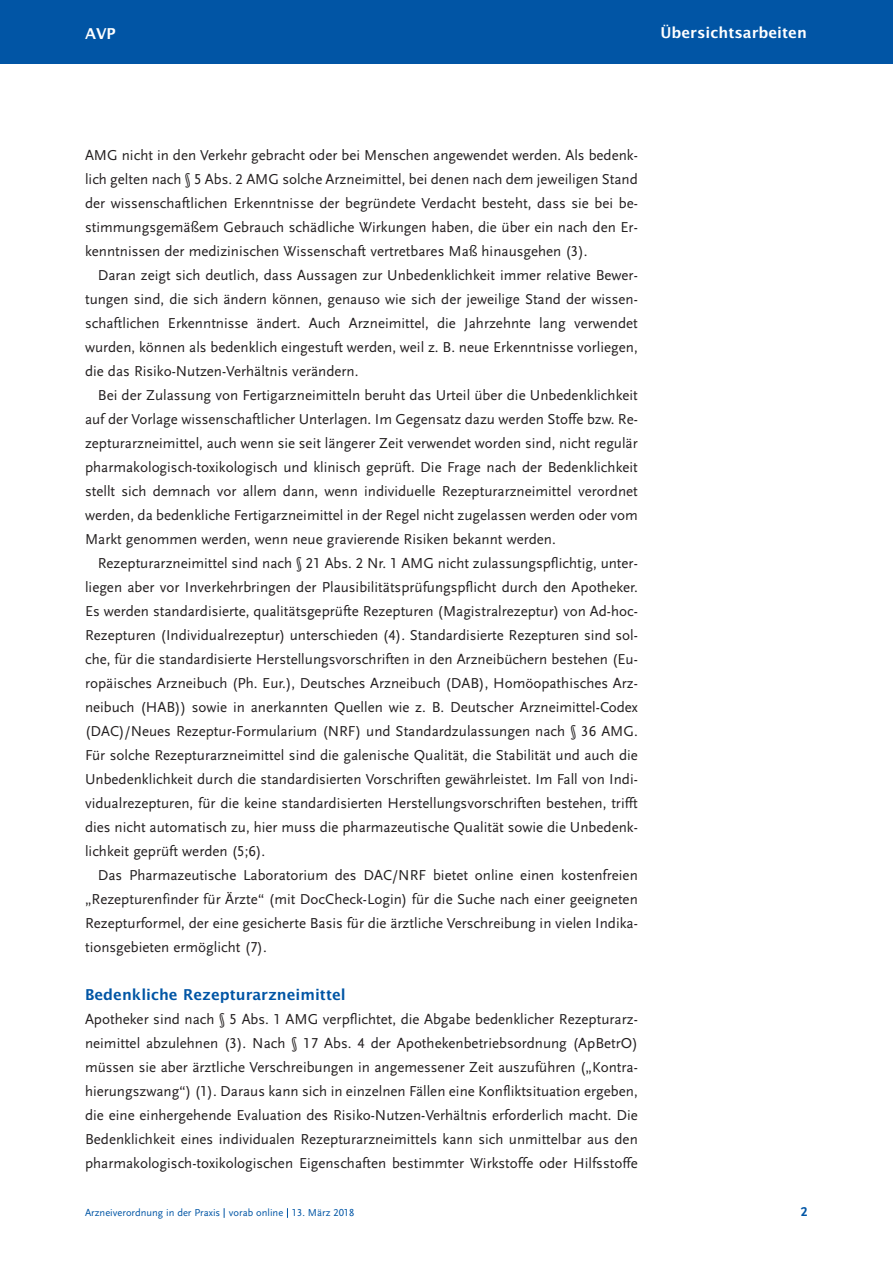
<style>
.page{position:relative;width:893px;height:1263px;background:#fff}
.page>*{position:absolute;margin:0;border:0;box-sizing:border-box;transform-origin:0 0}
.t1{font:15px/24px "Scala Sans LF";color:#231f20;text-align:justify}
.t2{font:600 15px "Lucida Sans";color:#0155a5}
.t3{font:600 15px "Lucida Sans";color:#fff}
.t4{font:700 13.5px "Scala Sans LF";color:#0155a5}
.t5{font:10.5px "Scala Sans LF";color:#0155a5}
</style>
<div class="page">
<div style="left:0;top:0;width:892px;height:64px;background:#0155a5"></div>
<p class="t3" style="left:85px;top:25px;width:32px">AVP</p>
<p class="t3" style="left:660px;top:24px;width:148px">Übersichtsarbeiten</p>
<p class="t1" style="left:85px;top:143px;width:554px">AMG nicht in den Verkehr gebracht oder bei Menschen angewendet werden. Als bedenk&shy;lich gelten nach § 5 Abs. 2 AMG solche Arzneimittel, bei denen nach dem jeweiligen Stand der wissenschaftlichen Erkenntnisse der begründete Verdacht besteht, dass sie bei be&shy;stimmungsgemäßem Gebrauch schädliche Wirkungen haben, die über ein nach den Er&shy;kenntnissen der medizinischen Wissenschaft vertretbares Maß hinausgehen (3).</p>
<p class="t1" style="left:85px;top:263px;width:554px;text-indent:13px">Daran zeigt sich deutlich, dass Aussagen zur Unbedenklichkeit immer relative Bewer&shy;tungen sind, die sich ändern können, genauso wie sich der jeweilige Stand der wissen&shy;schaftlichen Erkenntnisse ändert. Auch Arzneimittel, die Jahrzehnte lang verwendet wurden, können als bedenklich eingestuft werden, weil z. B. neue Erkenntnisse vorliegen, die das Risiko-Nutzen-Verhältnis verändern.</p>
<p class="t1" style="left:85px;top:383px;width:554px;text-indent:13px">Bei der Zulassung von Fertigarzneimitteln beruht das Urteil über die Unbedenklichkeit auf der Vorlage wissenschaftlicher Unterlagen. Im Gegensatz dazu werden Stoffe bzw. Re&shy;zepturarzneimittel, auch wenn sie seit längerer Zeit verwendet worden sind, nicht regulär pharmakologisch-toxikologisch und klinisch geprüft. Die Frage nach der Bedenklichkeit stellt sich demnach vor allem dann, wenn individuelle Rezepturarzneimittel verordnet werden, da bedenkliche Fertigarzneimittel in der Regel nicht zugelassen werden oder vom Markt genommen werden, wenn neue gravierende Risiken bekannt werden.</p>
<p class="t1" style="left:85px;top:551px;width:554px;text-indent:13px">Rezepturarzneimittel sind nach § 21 Abs. 2 Nr. 1 AMG nicht zulassungspflichtig, unter&shy;liegen aber vor Inverkehrbringen der Plausibilitätsprüfungspflicht durch den Apotheker.<br>Es werden standardisierte, qualitätsgeprüfte Rezepturen (Magistralrezeptur) von Ad-hoc-Rezepturen (Individualrezeptur) unterschieden (4). Standardisierte Rezepturen sind sol&shy;che, für die standardisierte Herstellungsvorschriften in den Arzneibüchern bestehen (Eu&shy;ropäisches Arzneibuch (Ph. Eur.), Deutsches Arzneibuch (DAB), Homöopathisches Arz&shy;neibuch (HAB)) sowie in anerkannten Quellen wie z. B. Deutscher Arzneimittel-Codex (DAC)/Neues Rezeptur-Formularium (NRF) und Standardzulassungen nach § 36 AMG.<br>Für solche Rezepturarzneimittel sind die galenische Qualität, die Stabilität und auch die Unbedenklichkeit durch die standardisierten Vorschriften gewährleistet. Im Fall von Indi&shy;vidualrezepturen, für die keine standardisierten Herstellungsvorschriften bestehen, trifft dies nicht automatisch zu, hier muss die pharmazeutische Qualität sowie die Unbedenk&shy;lichkeit geprüft werden (5;6).</p>
<p class="t1" style="left:85px;top:863px;width:554px;text-indent:13px">Das Pharmazeutische Laboratorium des DAC/NRF bietet online einen kostenfreien „Rezepturenfinder für Ärzte“ (mit DocCheck-Login) für die Suche nach einer geeigneten Rezepturformel, der eine gesicherte Basis für die ärztliche Verschreibung in vielen Indika&shy;tionsgebieten ermöglicht (7).</p>
<p class="t2" style="left:85px;top:986px;width:262px">Bedenkliche Rezepturarzneimittel</p>
<p class="t1" style="left:85px;top:1007px;width:554px">Apotheker sind nach § 5 Abs. 1 AMG verpflichtet, die Abgabe bedenklicher Rezepturarz&shy;neimittel abzulehnen (3). Nach § 17 Abs. 4 der Apothekenbetriebsordnung (ApBetrO) müssen sie aber ärztliche Verschreibungen in angemessener Zeit auszuführen („Kontra&shy;hierungszwang“) (1). Daraus kann sich in einzelnen Fällen eine Konfliktsituation ergeben, die eine einhergehende Evaluation des Risiko-Nutzen-Verhältnis erforderlich macht. Die Bedenklichkeit eines individualen Rezepturarzneimittels kann sich unmittelbar aus den pharmakologisch-toxikologischen Eigenschaften bestimmter Wirkstoffe oder Hilfsstoffe</p>
<p class="t5" style="left:85px;top:1207px;width:271px">Arzneiverordnung in der Praxis vorab online 13. März 2018</p>
<p class="t4" style="left:801px;top:1204px;width:8px">2</p>
</div>
